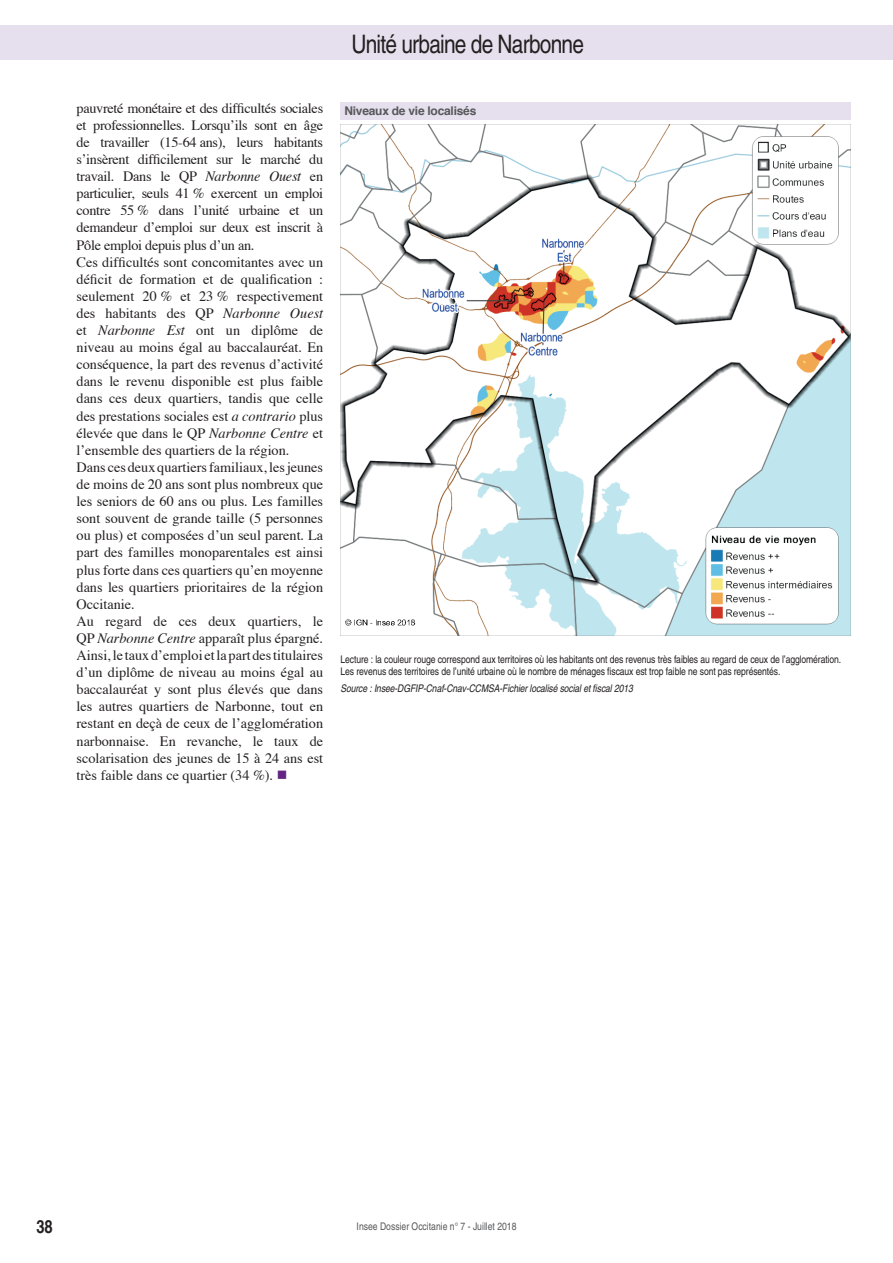
<style>
.page{position:relative;width:893px;height:1263px;background:#fff}
.page>*{position:absolute;margin:0;border:0;box-sizing:border-box;transform-origin:0 0}
.t1{font:condensed 25.5px "Helvetica";letter-spacing:-.03em;color:#231f20}
.t2{font:700 condensed 18px "Helvetica";color:#231f20}
.t3{font:14.25px/17.1px "Times";color:#231f20}
.t4{font:700 12px "Helvetica";letter-spacing:-.02em;color:#57585a}
.t5{font:condensed 10.5px/12.6px "Helvetica";letter-spacing:-.01em;color:#231f20}
.t6{font:italic condensed 10.5px "Helvetica";letter-spacing:-.01em;color:#231f20}
.t7{font:condensed 10.5px "Helvetica";color:#57585a}
.s1{font-style:italic}
.s2{color:#642483}
</style>
<div class="page">
<div style="left:0;top:26px;width:893px;height:34px;background:#e6dfed"></div>
<div style="left:340px;top:102px;width:510px;height:17px;background:#e6dfed"></div>
<img style="left:340px;top:125px;width:510px;height:510px">
<h1 class="t1" style="left:351px;top:29px;width:234px">Unité urbaine de Narbonne</h1>
<p class="t3" style="left:77px;top:98px;width:248px">pauvreté monétaire et des difficultés sociales et professionnelles. Lorsqu’ils sont en âge de travailler (15-64 ans), leurs habitants s’insèrent difficilement sur le marché du travail. Dans le QP <span class="s1">Narbonne Ouest</span> en particulier, seuls 41 % exercent un emploi contre 55 % dans l’unité urbaine et un demandeur d’emploi sur deux est inscrit à Pôle emploi depuis plus d’un an.<br>Ces difficultés sont concomitantes avec un déficit de formation et de qualification : seulement 20 % et 23 % respectivement des habitants des QP <span class="s1">Narbonne Ouest </span>et <span class="s1">Narbonne Est</span> ont un diplôme de niveau au moins égal au baccalauréat. En conséquence, la part des revenus d’activité dans le revenu disponible est plus faible dans ces deux quartiers, tandis que celle des prestations sociales est <span class="s1">a contrario</span> plus élevée que dans le QP <span class="s1">Narbonne Centre</span> et l’ensemble des quartiers de la région.<br>Dans ces deux quartiers familiaux, les jeunes de moins de 20 ans sont plus nombreux que les seniors de 60 ans ou plus. Les familles sont souvent de grande taille (5 personnes ou plus) et composées d’un seul parent. La part des familles monoparentales est ainsi plus forte dans ces quartiers qu’en moyenne dans les quartiers prioritaires de la région Occitanie.<br>Au regard de ces deux quartiers, le QP <span class="s1">Narbonne Centre</span> apparaît plus épargné.<br>Ainsi, le taux d’emploi et la part des titulaires d’un diplôme de niveau au moins égal au baccalauréat y sont plus élevés que dans les autres quartiers de Narbonne, tout en restant en deçà de ceux de l’agglomération narbonnaise. En revanche, le taux de scolarisation des jeunes de 15 à 24 ans est très faible dans ce quartier (34 %). <span class="s2">■</span></p>
<p class="t4" style="left:344px;top:101px;width:133px">Niveaux de vie localisés</p>
<p class="t5" style="left:340px;top:653px;width:502px">Lecture : la couleur rouge correspond aux territoires où les habitants ont des revenus très faibles au regard de ceux de l’agglomération.<br>Les revenus des territoires de l’unité urbaine où le nombre de ménages fiscaux est trop faible ne sont pas représentés.</p>
<p class="t6" style="left:340px;top:682px;width:294px">Source : Insee-DGFIP-Cnaf-Cnav-CCMSA-Fichier localisé social et fiscal 2013</p>
<p class="t2" style="left:36px;top:1216px;width:18px">38</p>
<p class="t7" style="left:357px;top:1221px;width:161px">Insee Dossier Occitanie n° 7 - Juillet 2018</p>
</div>
